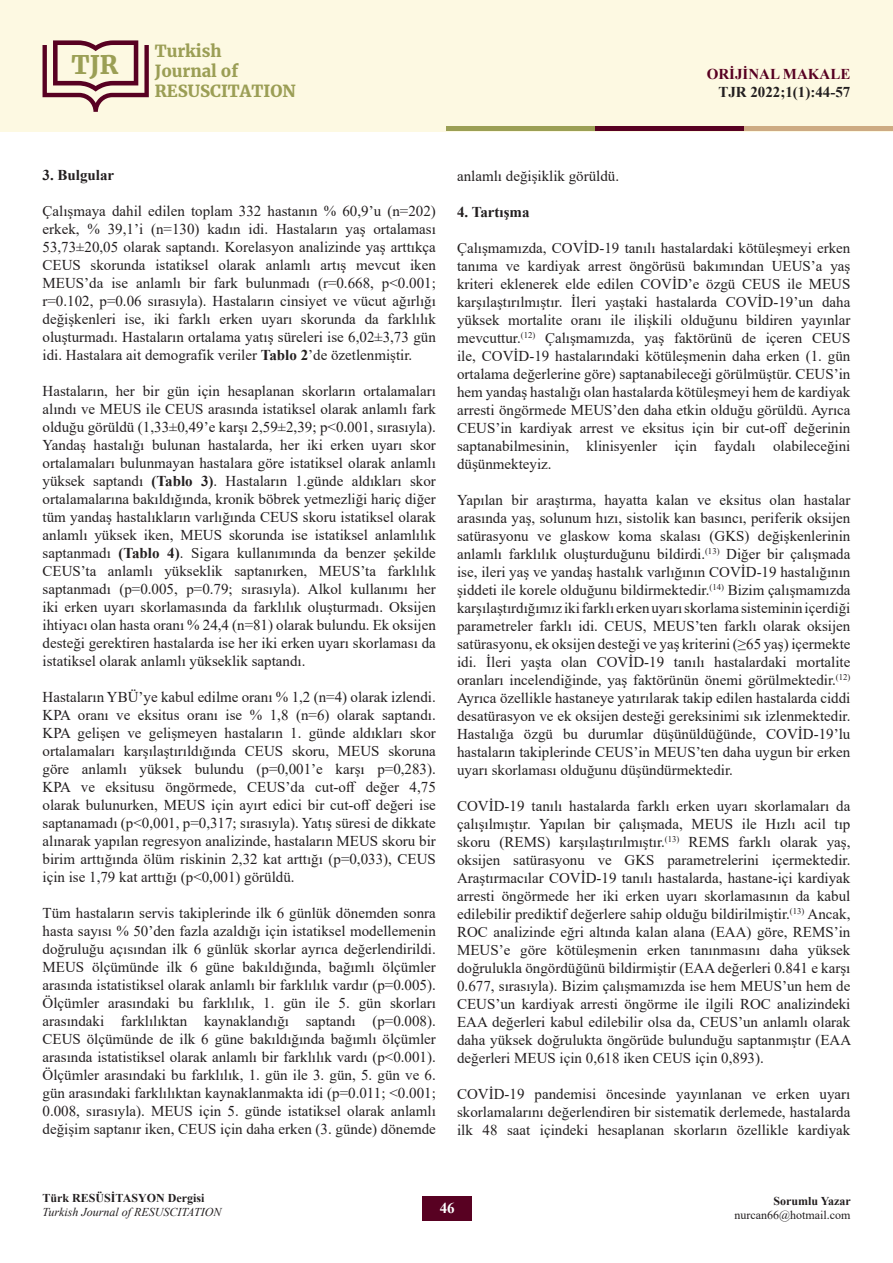
<style>
.page{position:relative;width:893px;height:1263px;background:#fff}
.page>*{position:absolute;margin:0;border:0;box-sizing:border-box;transform-origin:0 0}
.t1{font:900 25.35px "Merriweather";color:#9b9f55}
.t2{font:900 16.5px/19.8px "Merriweather";color:#9b9e55}
.t3{font:15px/18px "Times New Roman";color:#231f20;text-align:justify}
.t4{font:700 15px "Times New Roman";color:#231f20}
.t5{font:700 15px "Times New Roman";color:#580122}
.t6{font:700 15px "Times New Roman";color:#fff}
.t7{font:700 12px "Times New Roman";color:#231f20}
.t8{font:italic 12px "Times New Roman";color:#231f20}
.t9{font:12px "Times New Roman";color:#231f20}
.s1{font-weight:700}
</style>
<div class="page">
<div style="left:0;top:0;width:893px;height:131px;background:#fdf9e2"></div>
<svg style="left:43px;top:40px;width:106px;height:72px"></svg>
<div style="left:446px;top:126px;width:149px;height:5px;background:#9b9f55"></div>
<div style="left:595px;top:126px;width:149px;height:5px;background:#580122"></div>
<div style="left:744px;top:126px;width:149px;height:5px;background:#cdab83"></div>
<div style="left:422px;top:1196px;width:50px;height:24px;background:#580122"></div>
<h1 class="t1" style="left:72px;top:47px;width:48px">TJR</h1>
<p class="t2" style="left:155px;top:41px;width:142px">Turkish<br>Journal of<br>RESUSCITATION</p>
<p class="t5" style="left:707px;top:63px;width:145px">ORİJİNAL MAKALE</p>
<p class="t4" style="left:718px;top:81px;width:134px">TJR 2022;1(1):44-57</p>
<p class="t4" style="left:43px;top:164px;width:73px">3. Bulgular</p>
<p class="t3" style="left:43px;top:202px;width:395px">Çalışmaya dahil edilen toplam 332 hastanın % 60,9’u (n=202) erkek, % 39,1’i (n=130) kadın idi. Hastaların yaş ortalaması 53,73±20,05 olarak saptandı. Korelasyon analizinde yaş arttıkça CEUS skorunda istatiksel olarak anlamlı artış mevcut iken MEUS’da ise anlamlı bir fark bulunmadı (r=0.668, p&lt;0.001; r=0.102, p=0.06 sırasıyla). Hastaların cinsiyet ve vücut ağırlığı değişkenleri ise, iki farklı erken uyarı skorunda da farklılık oluşturmadı. Hastaların ortalama yatış süreleri ise 6,02±3,73 gün idi. Hastalara ait demografik veriler <span class="s1">Tablo 2</span>’de özetlenmiştir.</p>
<p class="t3" style="left:43px;top:382px;width:395px">Hastaların, her bir gün için hesaplanan skorların ortalamaları alındı ve MEUS ile CEUS arasında istatiksel olarak anlamlı fark olduğu görüldü (1,33±0,49’e karşı 2,59±2,39; p&lt;0.001, sırasıyla).<br>Yandaş hastalığı bulunan hastalarda, her iki erken uyarı skor ortalamaları bulunmayan hastalara göre istatiksel olarak anlamlı yüksek saptandı <span class="s1">(Tablo 3)</span>. Hastaların 1.günde aldıkları skor ortalamalarına bakıldığında, kronik böbrek yetmezliği hariç diğer tüm yandaş hastalıkların varlığında CEUS skoru istatiksel olarak anlamlı yüksek iken, MEUS skorunda ise istatiksel anlamlılık saptanmadı <span class="s1">(Tablo 4)</span>. Sigara kullanımında da benzer şekilde CEUS’ta anlamlı yükseklik saptanırken, MEUS’ta farklılık saptanmadı (p=0.005, p=0.79; sırasıyla). Alkol kullanımı her iki erken uyarı skorlamasında da farklılık oluşturmadı. Oksijen ihtiyacı olan hasta oranı % 24,4 (n=81) olarak bulundu. Ek oksijen desteği gerektiren hastalarda ise her iki erken uyarı skorlaması da istatiksel olarak anlamlı yükseklik saptandı.</p>
<p class="t3" style="left:43px;top:688px;width:395px">Hastaların YBÜ’ye kabul edilme oranı % 1,2 (n=4) olarak izlendi.<br>KPA oranı ve eksitus oranı ise % 1,8 (n=6) olarak saptandı.<br>KPA gelişen ve gelişmeyen hastaların 1. günde aldıkları skor ortalamaları karşılaştırıldığında CEUS skoru, MEUS skoruna göre anlamlı yüksek bulundu (p=0,001’e karşı p=0,283).<br>KPA ve eksitusu öngörmede, CEUS’da cut-off değer 4,75 olarak bulunurken, MEUS için ayırt edici bir cut-off değeri ise saptanamadı (p˂0,001, p=0,317; sırasıyla). Yatış süresi de dikkate alınarak yapılan regresyon analizinde, hastaların MEUS skoru bir birim arttığında ölüm riskinin 2,32 kat arttığı (p=0,033), CEUS için ise 1,79 kat arttığı (p&lt;0,001) görüldü.</p>
<p class="t3" style="left:43px;top:904px;width:395px">Tüm hastaların servis takiplerinde ilk 6 günlük dönemden sonra hasta sayısı % 50’den fazla azaldığı için istatiksel modellemenin doğruluğu açısından ilk 6 günlük skorlar ayrıca değerlendirildi.<br>MEUS ölçümünde ilk 6 güne bakıldığında, bağımlı ölçümler arasında istatistiksel olarak anlamlı bir farklılık vardır (p=0.005).<br>Ölçümler arasındaki bu farklılık, 1. gün ile 5. gün skorları arasındaki farklılıktan kaynaklandığı saptandı (p=0.008).<br>CEUS ölçümünde de ilk 6 güne bakıldığında bağımlı ölçümler arasında istatistiksel olarak anlamlı bir farklılık vardı (p&lt;0.001).<br>Ölçümler arasındaki bu farklılık, 1. gün ile 3. gün, 5. gün ve 6. gün arasındaki farklılıktan kaynaklanmakta idi (p=0.011; &lt;0.001; 0.008, sırasıyla). MEUS için 5. günde istatiksel olarak anlamlı değişim saptanır iken, CEUS için daha erken (3. günde) dönemde</p>
<p class="t3" style="left:457px;top:166px;width:164px">anlamlı değişiklik görüldü.</p>
<p class="t4" style="left:457px;top:201px;width:74px">4. Tartışma</p>
<p class="t3" style="left:457px;top:238px;width:395px">Çalışmamızda, COVİD-19 tanılı hastalardaki kötüleşmeyi erken tanıma ve kardiyak arrest öngörüsü bakımından UEUS’a yaş kriteri eklenerek elde edilen COVİD’e özgü CEUS ile MEUS karşılaştırılmıştır. İleri yaştaki hastalarda COVİD-19’un daha yüksek mortalite oranı ile ilişkili olduğunu bildiren yayınlar mevcuttur.<sup>(12)</sup> Çalışmamızda, yaş faktörünü de içeren CEUS ile, COVİD-19 hastalarındaki kötüleşmenin daha erken (1. gün ortalama değerlerine göre) saptanabileceği görülmüştür. CEUS’in hem yandaş hastalığı olan hastalarda kötüleşmeyi hem de kardiyak arresti öngörmede MEUS’den daha etkin olduğu görüldü. Ayrıca CEUS’in kardiyak arrest ve eksitus için bir cut-off değerinin saptanabilmesinin, klinisyenler için faydalı olabileceğini düşünmekteyiz.</p>
<p class="t3" style="left:457px;top:490px;width:395px">Yapılan bir araştırma, hayatta kalan ve eksitus olan hastalar arasında yaş, solunum hızı, sistolik kan basıncı, periferik oksijen satürasyonu ve glaskow koma skalası (GKS) değişkenlerinin anlamlı farklılık oluşturduğunu bildirdi.<sup>(13)</sup> Diğer bir çalışmada ise, ileri yaş ve yandaş hastalık varlığının COVİD-19 hastalığının şiddeti ile korele olduğunu bildirmektedir.<sup>(14)</sup> Bizim çalışmamızda karşılaştırdığımız iki farklı erken uyarı skorlama sisteminin içerdiği parametreler farklı idi. CEUS, MEUS’ten farklı olarak oksijen satürasyonu, ek oksijen desteği ve yaş kriterini (≥65 yaş) içermekte idi. İleri yaşta olan COVİD-19 tanılı hastalardaki mortalite oranları incelendiğinde, yaş faktörünün önemi görülmektedir.<sup>(12)<br></sup>Ayrıca özellikle hastaneye yatırılarak takip edilen hastalarda ciddi desatürasyon ve ek oksijen desteği gereksinimi sık izlenmektedir.<br>Hastalığa özgü bu durumlar düşünüldüğünde, COVİD-19’lu hastaların takiplerinde CEUS’in MEUS’ten daha uygun bir erken uyarı skorlaması olduğunu düşündürmektedir.</p>
<p class="t3" style="left:457px;top:796px;width:396px">COVİD-19 tanılı hastalarda farklı erken uyarı skorlamaları da çalışılmıştır. Yapılan bir çalışmada, MEUS ile Hızlı acil tıp skoru (REMS) karşılaştırılmıştır.<sup>(13)</sup> REMS farklı olarak yaş, oksijen satürasyonu ve GKS parametrelerini içermektedir.<br>Araştırmacılar COVİD-19 tanılı hastalarda, hastane-içi kardiyak arresti öngörmede her iki erken uyarı skorlamasının da kabul edilebilir prediktif değerlere sahip olduğu bildirilmiştir.<sup>(13)</sup> Ancak, ROC analizinde eğri altında kalan alana (EAA) göre, REMS’in MEUS’e göre kötüleşmenin erken tanınmasını daha yüksek doğrulukla öngördüğünü bildirmiştir (EAA değerleri 0.841 e karşı 0.677, sırasıyla). Bizim çalışmamızda ise hem MEUS’un hem de CEUS’un kardiyak arresti öngörme ile ilgili ROC analizindeki EAA değerleri kabul edilebilir olsa da, CEUS’un anlamlı olarak daha yüksek doğrulukta öngörüde bulunduğu saptanmıştır (EAA değerleri MEUS için 0,618 iken CEUS için 0,893).</p>
<p class="t3" style="left:457px;top:1084px;width:395px">COVİD-19 pandemisi öncesinde yayınlanan ve erken uyarı skorlamalarını değerlendiren bir sistematik derlemede, hastalarda ilk 48 saat içindeki hesaplanan skorların özellikle kardiyak</p>
<p class="t7" style="left:43px;top:1189px;width:163px">Türk RESÜSİTASYON Dergisi</p>
<p class="t8" style="left:43px;top:1204px;width:181px">Turkish Journal of RESUSCITATION</p>
<p class="t6" style="left:440px;top:1197px;width:16px">46</p>
<p class="t7" style="left:773px;top:1192px;width:79px">Sorumlu Yazar</p>
<p class="t9" style="left:734px;top:1206px;width:118px">nurcan66@hotmail.com</p>
</div>
